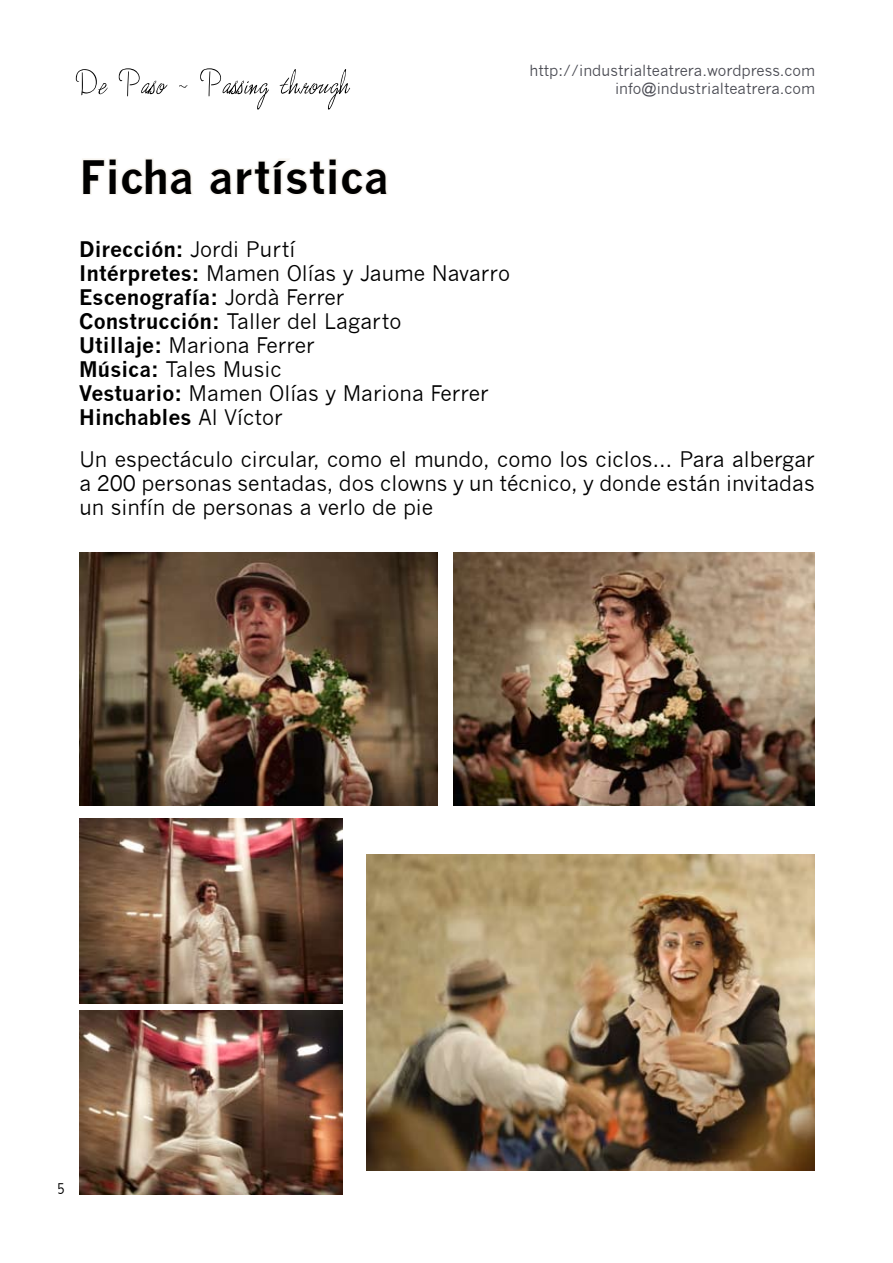
<style>
.page{position:relative;width:893px;height:1263px;background:#fff}
.page>*{position:absolute;margin:0;border:0;box-sizing:border-box;transform-origin:0 0}
.t1{font:700 45px "News Gothic";color:#000}
.t2{font:21px/24px "News Gothic";color:#000}
.t3{font:300 condensed 16.5px "Abadi";color:#000}
.t4{font:15px/18px "News Gothic";color:#494a52;text-align:right}
.s1{font-weight:700}
</style>
<div class="page">
<svg style="left:76px;top:68px;width:274px;height:42px"></svg>
<svg style="left:82px;top:158px;width:111px;height:37px"></svg>
<svg style="left:209px;top:158px;width:179px;height:37px"></svg>
<img style="left:79px;top:552px;width:359px;height:253px">
<img style="left:454px;top:553px;width:361px;height:253px">
<img style="left:366px;top:855px;width:449px;height:315px">
<img style="left:79px;top:818px;width:263px;height:185px">
<img style="left:79px;top:1010px;width:263px;height:185px">
<p class="t4" style="left:529px;top:61px;width:287px">http://industrialteatrera.wordpress.com info@industrialteatrera.com</p>
<h1 class="t1" style="left:79px;top:150px;width:311px">Ficha artística</h1>
<p class="t2" style="left:79px;top:238px;width:432px"><span class="s1">Dirección:</span> Jordi Purtí<br><span class="s1">Intérpretes:</span> Mamen Olías y Jaume Navarro<br><span class="s1">Escenografía:</span> Jordà Ferrer<br><span class="s1">Construcción:</span> Taller del Lagarto<br><span class="s1">Utillaje:</span> Mariona Ferrer<br><span class="s1">Música:</span> Tales Music<br><span class="s1">Vestuario:</span> Mamen Olías y Mariona Ferrer<br><span class="s1">Hinchables</span> Al Víctor</p>
<p class="t2" style="left:79px;top:447px;width:737px;text-align:justify">Un espectáculo circular, como el mundo, como los ciclos… Para albergar a 200 personas sentadas, dos clowns y un técnico, y donde están invitadas un sinfín de personas a verlo de pie</p>
<p class="t3" style="left:57px;top:1179px;width:9px">5</p>
</div>
